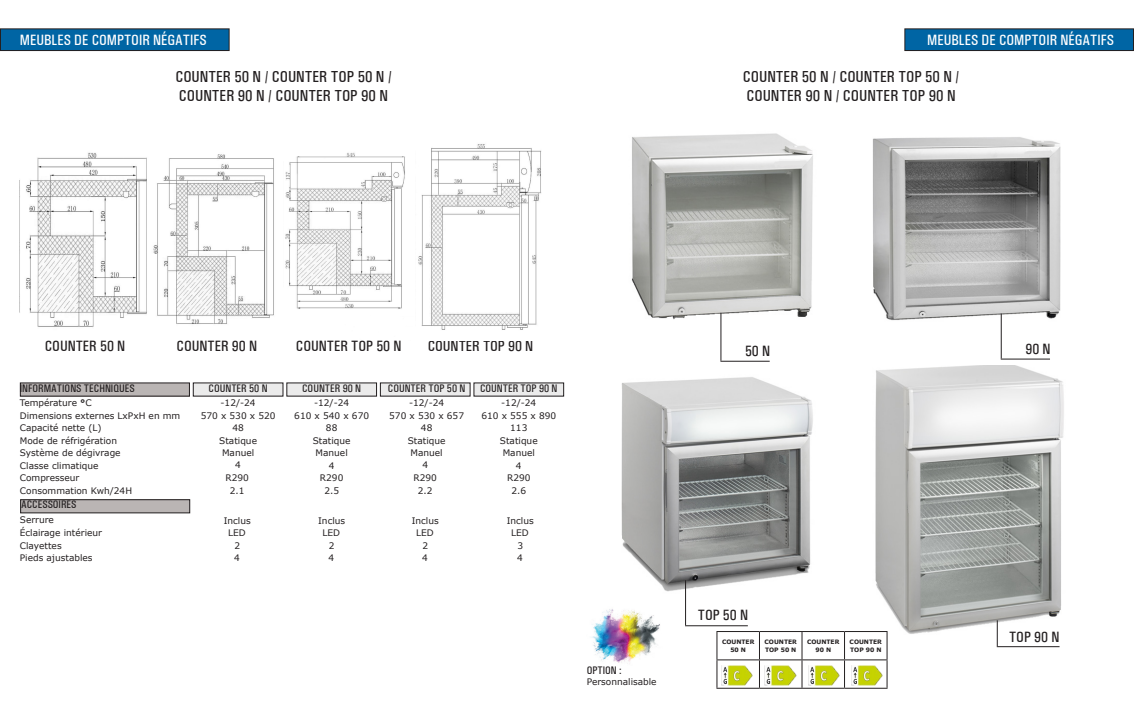
<style>
.page{position:relative;width:1134px;height:709px;background:#fff}
.page>*{position:absolute;margin:0;border:0;box-sizing:border-box;transform-origin:0 0}
.t1{font:500 condensed 16px/19.2px "Univers";color:#231f20}
.t2{font:500 condensed 15px "Univers";color:#231f20}
.t3{font:500 condensed 15px "Univers";color:#fff}
.t4{font:500 condensed 11px "Univers";color:#231f20}
.t5{font:9px "Verdana";color:#231f20}
.t6{font:700 6px/7.2px "Verdana";color:#231f20;text-align:center}
.s1{font-weight:700}
</style>
<div class="page">
<div style="left:0;top:29px;width:229px;height:22px;background:#0065a4"></div>
<div style="left:0;top:28px;width:230px;height:23px;border:1px solid #231f20"></div>
<div style="left:905px;top:29px;width:228px;height:22px;background:#0065a4"></div>
<div style="left:904px;top:28px;width:230px;height:23px;border:1px solid #231f20"></div>
<div style="left:21px;top:499px;width:169px;height:14px;background:#bab5b4"></div>
<div style="left:20px;top:499px;width:170px;height:14px;border:1px solid #231f20"></div>
<div style="left:20px;top:383px;width:169px;height:13px;background:#bab5b4"></div>
<img style="left:26px;top:152px;width:121px;height:175px">
<img style="left:153px;top:144px;width:389px;height:186px">
<div style="left:193px;top:383px;width:90px;height:13px;background:#ebebeb"></div>
<div style="left:287px;top:383px;width:90px;height:13px;background:#ebebeb"></div>
<div style="left:380px;top:383px;width:90px;height:13px;background:#ebebeb"></div>
<div style="left:474px;top:383px;width:90px;height:13px;background:#ebebeb"></div>
<img style="left:875px;top:365px;width:189px;height:276px">
<img style="left:621px;top:377px;width:192px;height:237px">
<img style="left:631px;top:133px;width:182px;height:221px">
<img style="left:873px;top:137px;width:188px;height:223px">
<hr style="left:720px;top:361px;width:50px;height:1px;background:#231f20">
<hr style="left:720px;top:313px;width:1px;height:48px;background:#231f20">
<hr style="left:1001px;top:313px;width:1px;height:45px;background:#231f20">
<hr style="left:1001px;top:358px;width:49px;height:1px;background:#231f20">
<hr style="left:685px;top:580px;width:1px;height:45px;background:#231f20">
<hr style="left:685px;top:625px;width:63px;height:1px;background:#231f20">
<svg style="left:997px;top:620px;width:1px;height:26px"></svg>
<hr style="left:997px;top:646px;width:62px;height:1px;background:#231f20">
<img style="left:592px;top:605px;width:73px;height:58px">
<hr style="left:716px;top:631px;width:43px;height:1px;background:#231f20">
<hr style="left:759px;top:631px;width:43px;height:1px;background:#231f20">
<hr style="left:802px;top:631px;width:42px;height:1px;background:#231f20">
<hr style="left:844px;top:631px;width:43px;height:1px;background:#231f20">
<hr style="left:716px;top:659px;width:43px;height:1px;background:#231f20">
<svg style="left:716px;top:632px;width:1px;height:55px"></svg>
<hr style="left:759px;top:659px;width:43px;height:1px;background:#231f20">
<svg style="left:759px;top:632px;width:1px;height:55px"></svg>
<hr style="left:802px;top:659px;width:42px;height:1px;background:#231f20">
<svg style="left:801px;top:632px;width:1px;height:55px"></svg>
<hr style="left:844px;top:659px;width:43px;height:1px;background:#231f20">
<svg style="left:844px;top:632px;width:1px;height:55px"></svg>
<svg style="left:886px;top:632px;width:1px;height:55px"></svg>
<hr style="left:716px;top:687px;width:43px;height:1px;background:#231f20">
<hr style="left:759px;top:687px;width:43px;height:1px;background:#231f20">
<hr style="left:802px;top:687px;width:42px;height:1px;background:#231f20">
<hr style="left:844px;top:687px;width:43px;height:1px;background:#231f20">
<img style="left:719px;top:660px;width:37px;height:29px">
<img style="left:762px;top:660px;width:37px;height:29px">
<img style="left:805px;top:660px;width:37px;height:29px">
<img style="left:849px;top:660px;width:36px;height:29px">
<p class="t3" style="left:20px;top:31px;width:188px">MEUBLES DE COMPTOIR NÉGATIFS</p>
<p class="t1" style="left:175px;top:67px;width:218px">COUNTER 50 N / COUNTER TOP 50 N /<br>COUNTER 90 N / COUNTER TOP 90 N</p>
<p class="t3" style="left:927px;top:31px;width:188px">MEUBLES DE COMPTOIR NÉGATIFS</p>
<p class="t1" style="left:743px;top:67px;width:218px">COUNTER 50 N / COUNTER TOP 50 N /<br>COUNTER 90 N / COUNTER TOP 90 N</p>
<p class="t2" style="left:45px;top:337px;width:82px">COUNTER 50 N</p>
<p class="t2" style="left:177px;top:337px;width:82px">COUNTER 90 N</p>
<p class="t2" style="left:296px;top:337px;width:107px">COUNTER TOP 50 N</p>
<p class="t2" style="left:428px;top:337px;width:107px">COUNTER TOP 90 N</p>
<p class="t4" style="left:209px;top:381px;width:61px">COUNTER 50 N</p>
<p class="t4" style="left:302px;top:381px;width:61px">COUNTER 90 N</p>
<p class="t4" style="left:388px;top:381px;width:79px">COUNTER TOP 50 N</p>
<p class="t4" style="left:480px;top:381px;width:79px">COUNTER TOP 90 N</p>
<p class="t5" style="left:221px;top:397px;width:37px">-12/-24</p>
<p class="t5" style="left:314px;top:397px;width:37px">-12/-24</p>
<p class="t5" style="left:409px;top:397px;width:37px">-12/-24</p>
<p class="t5" style="left:501px;top:397px;width:37px">-12/-24</p>
<p class="t5" style="left:201px;top:409px;width:76px">570 x 530 x 520</p>
<p class="t5" style="left:294px;top:409px;width:76px">610 x 540 x 670</p>
<p class="t5" style="left:389px;top:409px;width:76px">570 x 530 x 657</p>
<p class="t5" style="left:481px;top:409px;width:76px">610 x 555 x 890</p>
<p class="t5" style="left:232px;top:421px;width:13px">48</p>
<p class="t5" style="left:326px;top:421px;width:13px">88</p>
<p class="t5" style="left:421px;top:421px;width:13px">48</p>
<p class="t5" style="left:510px;top:421px;width:19px">113</p>
<p class="t5" style="left:219px;top:434px;width:39px">Statique</p>
<p class="t5" style="left:313px;top:434px;width:39px">Statique</p>
<p class="t5" style="left:408px;top:434px;width:39px">Statique</p>
<p class="t5" style="left:500px;top:434px;width:39px">Statique</p>
<p class="t5" style="left:222px;top:447px;width:34px">Manuel</p>
<p class="t5" style="left:316px;top:447px;width:34px">Manuel</p>
<p class="t5" style="left:411px;top:447px;width:34px">Manuel</p>
<p class="t5" style="left:503px;top:447px;width:34px">Manuel</p>
<p class="t5" style="left:235px;top:459px;width:7px">4</p>
<p class="t5" style="left:329px;top:459px;width:7px">4</p>
<p class="t5" style="left:422px;top:459px;width:7px">4</p>
<p class="t5" style="left:516px;top:459px;width:7px">4</p>
<p class="t5" style="left:225px;top:471px;width:25px">R290</p>
<p class="t5" style="left:320px;top:471px;width:25px">R290</p>
<p class="t5" style="left:413px;top:471px;width:25px">R290</p>
<p class="t5" style="left:507px;top:471px;width:25px">R290</p>
<p class="t5" style="left:230px;top:484px;width:16px">2.1</p>
<p class="t5" style="left:324px;top:484px;width:16px">2.5</p>
<p class="t5" style="left:418px;top:484px;width:16px">2.2</p>
<p class="t5" style="left:511px;top:484px;width:16px">2.6</p>
<p class="t5" style="left:20px;top:513px;width:36px">Serrure</p>
<p class="t5" style="left:224px;top:514px;width:29px">Inclus</p>
<p class="t5" style="left:318px;top:514px;width:29px">Inclus</p>
<p class="t5" style="left:412px;top:514px;width:29px">Inclus</p>
<p class="t5" style="left:507px;top:514px;width:29px">Inclus</p>
<p class="t5" style="left:20px;top:526px;width:84px">Éclairage intérieur</p>
<p class="t5" style="left:228px;top:526px;width:19px">LED</p>
<p class="t5" style="left:323px;top:526px;width:19px">LED</p>
<p class="t5" style="left:416px;top:526px;width:19px">LED</p>
<p class="t5" style="left:511px;top:526px;width:19px">LED</p>
<p class="t5" style="left:20px;top:539px;width:43px">Clayettes</p>
<p class="t5" style="left:234px;top:539px;width:7px">2</p>
<p class="t5" style="left:329px;top:539px;width:7px">2</p>
<p class="t5" style="left:422px;top:539px;width:7px">2</p>
<p class="t5" style="left:517px;top:539px;width:7px">3</p>
<p class="t5" style="left:20px;top:552px;width:74px">Pieds ajustables</p>
<p class="t5" style="left:234px;top:552px;width:7px">4</p>
<p class="t5" style="left:329px;top:552px;width:7px">4</p>
<p class="t5" style="left:422px;top:552px;width:7px">4</p>
<p class="t5" style="left:517px;top:552px;width:7px">4</p>
<p class="t4" style="left:20px;top:381px;width:116px">INFORMATIONS TECHNIQUES</p>
<p class="t5" style="left:20px;top:397px;width:73px">Température <span class="s1">°</span>C</p>
<p class="t5" style="left:20px;top:409px;width:162px">Dimensions externes LxPxH en mm</p>
<p class="t5" style="left:20px;top:422px;width:83px">Capacité nette (L)</p>
<p class="t5" style="left:20px;top:434px;width:99px">Mode de réfrigération</p>
<p class="t5" style="left:20px;top:447px;width:102px">Système de dégivrage</p>
<p class="t5" style="left:20px;top:459px;width:80px">Classe climatique</p>
<p class="t5" style="left:20px;top:471px;width:61px">Compresseur</p>
<p class="t5" style="left:20px;top:484px;width:114px">Consommation Kwh/24H</p>
<p class="t4" style="left:21px;top:498px;width:57px">ACCESSOIRES</p>
<p class="t4" style="left:587px;top:663px;width:36px">OPTION :</p>
<p class="t5" style="left:587px;top:675px;width:71px">Personnalisable</p>
<p class="t2" style="left:745px;top:342px;width:27px">50 N</p>
<p class="t2" style="left:1025px;top:340px;width:27px">90 N</p>
<p class="t2" style="left:698px;top:606px;width:52px">TOP 50 N</p>
<p class="t6" style="left:722px;top:638px;width:34px">COUNTER<br>50 N</p>
<p class="t6" style="left:765px;top:638px;width:34px;text-align:left">COUNTER<br>TOP 50 N</p>
<p class="t6" style="left:807px;top:638px;width:34px">COUNTER<br>90 N</p>
<p class="t6" style="left:850px;top:638px;width:34px;text-align:left">COUNTER<br>TOP 90 N</p>
<p class="t2" style="left:1009px;top:628px;width:52px">TOP 90 N</p>
</div>
